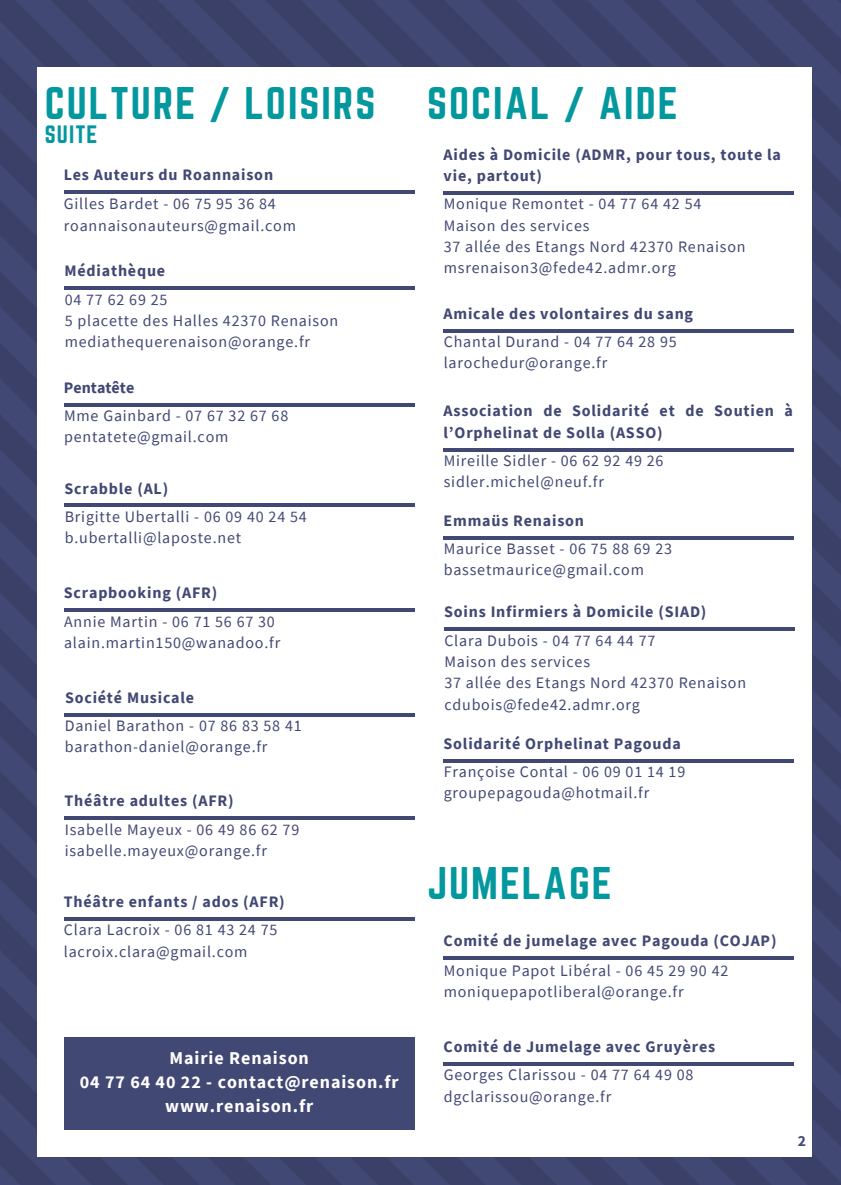
<style>
.page{position:relative;width:841px;height:1185px;background:#fff}
.page>*{position:absolute;margin:0;border:0;box-sizing:border-box;transform-origin:0 0}
.t1{font:40px "Norwester";letter-spacing:.05em;color:#03989e}
.t2{font:22px "Norwester";letter-spacing:.05em;color:#03989e}
.t3{font:700 18px "Source Sans Pro";letter-spacing:.05em;color:#fff}
.t4{font:16px "Source Sans Pro";letter-spacing:.05em;color:#424874}
.t5{font:700 16px/21.4px "Source Sans Pro";letter-spacing:.05em;color:#424874}
.t6{font:700 16px "Source Sans Pro";color:#424874}
.t7{font:700 15.6px "Source Sans Pro";color:#424874}
</style>
<div class="page">
<div style="left:0;top:0;width:840px;height:1185px;background:#404670"></div>
<div style="left:38px;top:68px;width:773px;height:1089px;background:#fff"></div>
<hr style="left:64px;top:403px;width:350px;height:3px;background:#424874">
<hr style="left:443px;top:448px;width:350px;height:3px;background:#424874">
<hr style="left:443px;top:1062px;width:350px;height:3px;background:#424874">
<hr style="left:443px;top:759px;width:350px;height:3px;background:#424874">
<hr style="left:443px;top:191px;width:350px;height:4px;background:#424874">
<hr style="left:443px;top:956px;width:350px;height:4px;background:#424874">
<hr style="left:443px;top:329px;width:350px;height:3px;background:#424874">
<hr style="left:65px;top:817px;width:350px;height:3px;background:#424874">
<hr style="left:444px;top:627px;width:350px;height:4px;background:#424874">
<hr style="left:65px;top:713px;width:350px;height:3px;background:#424874">
<hr style="left:64px;top:608px;width:350px;height:4px;background:#424874">
<hr style="left:65px;top:504px;width:350px;height:3px;background:#424874">
<hr style="left:65px;top:287px;width:350px;height:3px;background:#424874">
<div style="left:64px;top:1037px;width:350px;height:92px;background:#424874"></div>
<hr style="left:443px;top:536px;width:350px;height:3px;background:#424874">
<hr style="left:64px;top:190px;width:350px;height:3px;background:#424874">
<hr style="left:64px;top:917px;width:350px;height:3px;background:#424874">
<p class="t1" style="left:45px;top:79px;width:332px">CULTURE / LOISIRS</p>
<p class="t2" style="left:45px;top:121px;width:54px">SUITE</p>
<p class="t5" style="left:64px;top:163px;width:211px">Les Auteurs du Roannaison</p>
<p class="t4" style="left:64px;top:194px;width:213px">Gilles Bardet - 06 75 95 36 84</p>
<p class="t4" style="left:64px;top:215px;width:233px">roannaisonauteurs@gmail.com</p>
<p class="t5" style="left:65px;top:260px;width:102px">Médiathèque</p>
<p class="t4" style="left:65px;top:289px;width:104px">04 77 62 69 25</p>
<p class="t4" style="left:65px;top:310px;width:275px">5 placette des Halles 42370 Renaison</p>
<p class="t4" style="left:65px;top:331px;width:247px">mediathequerenaison@orange.fr</p>
<p class="t6" style="left:64px;top:377px;width:72px">Pentatête</p>
<p class="t4" style="left:64px;top:405px;width:226px">Mme Gainbard - 07 67 32 67 68</p>
<p class="t4" style="left:64px;top:427px;width:166px">pentatete@gmail.com</p>
<p class="t5" style="left:65px;top:477px;width:105px">Scrabble (AL)</p>
<p class="t4" style="left:65px;top:506px;width:243px">Brigitte Ubertalli - 06 09 40 24 54</p>
<p class="t4" style="left:65px;top:527px;width:178px">b.ubertalli@laposte.net</p>
<p class="t5" style="left:64px;top:582px;width:155px">Scrapbooking (AFR)</p>
<p class="t4" style="left:64px;top:611px;width:212px">Annie Martin - 06 71 56 67 30</p>
<p class="t4" style="left:64px;top:632px;width:218px">alain.martin150@wanadoo.fr</p>
<p class="t5" style="left:65px;top:686px;width:131px">Société Musicale</p>
<p class="t4" style="left:65px;top:715px;width:238px">Daniel Barathon - 07 86 83 58 41</p>
<p class="t4" style="left:65px;top:737px;width:204px">barathon-daniel@orange.fr</p>
<p class="t5" style="left:65px;top:790px;width:171px">Théâtre adultes (AFR)</p>
<p class="t4" style="left:65px;top:819px;width:236px">Isabelle Mayeux - 06 49 86 62 79</p>
<p class="t4" style="left:65px;top:840px;width:204px">isabelle.mayeux@orange.fr</p>
<p class="t5" style="left:64px;top:891px;width:222px">Théâtre enfants / ados (AFR)</p>
<p class="t4" style="left:64px;top:919px;width:215px">Clara Lacroix - 06 81 43 24 75</p>
<p class="t4" style="left:64px;top:941px;width:185px">lacroix.clara@gmail.com</p>
<p class="t3" style="left:169px;top:1046px;width:141px">Mairie Renaison</p>
<p class="t3" style="left:80px;top:1070px;width:320px">04 77 64 40 22 - contact@renaison.fr</p>
<p class="t3" style="left:165px;top:1094px;width:150px">www.renaison.fr</p>
<p class="t1" style="left:427px;top:79px;width:252px">SOCIAL / AIDE</p>
<p class="t5" style="left:443px;top:143px;width:339px">Aides à Domicile (ADMR, pour tous, toute la vie, partout)</p>
<p class="t4" style="left:443px;top:194px;width:259px">Monique Remontet - 04 77 64 42 54</p>
<p class="t4" style="left:443px;top:215px;width:147px">Maison des services</p>
<p class="t4" style="left:443px;top:236px;width:303px">37 allée des Etangs Nord 42370 Renaison</p>
<p class="t4" style="left:443px;top:258px;width:233px">msrenaison3@fede42.admr.org</p>
<p class="t5" style="left:443px;top:302px;width:251px">Amicale des volontaires du sang</p>
<p class="t4" style="left:443px;top:331px;width:234px">Chantal Durand - 04 77 64 28 95</p>
<p class="t4" style="left:443px;top:353px;width:165px">larochedur@orange.fr</p>
<p class="t5" style="left:443px;top:400px;width:351px">Association de Solidarité et de Soutien à l’Orphelinat de Solla (ASSO)</p>
<p class="t4" style="left:443px;top:450px;width:221px">Mireille Sidler - 06 62 92 49 26</p>
<p class="t4" style="left:443px;top:472px;width:162px">sidler.michel@neuf.fr</p>
<p class="t5" style="left:443px;top:509px;width:142px">Emmaüs Renaison</p>
<p class="t4" style="left:443px;top:538px;width:230px">Maurice Basset - 06 75 88 69 23</p>
<p class="t4" style="left:443px;top:560px;width:202px">bassetmaurice@gmail.com</p>
<p class="t5" style="left:444px;top:601px;width:264px">Soins Infirmiers à Domicile (SIAD)</p>
<p class="t4" style="left:444px;top:630px;width:212px">Clara Dubois - 04 77 64 44 77</p>
<p class="t4" style="left:444px;top:651px;width:147px">Maison des services</p>
<p class="t4" style="left:444px;top:673px;width:303px">37 allée des Etangs Nord 42370 Renaison</p>
<p class="t4" style="left:444px;top:694px;width:197px">cdubois@fede42.admr.org</p>
<p class="t5" style="left:443px;top:732px;width:238px">Solidarité Orphelinat Pagouda</p>
<p class="t4" style="left:443px;top:761px;width:243px">Françoise Contal - 06 09 01 14 19</p>
<p class="t4" style="left:443px;top:782px;width:207px">groupepagouda@hotmail.fr</p>
<p class="t1" style="left:427px;top:859px;width:186px">JUMELAGE</p>
<p class="t5" style="left:443px;top:930px;width:334px">Comité de jumelage avec Pagouda (COJAP)</p>
<p class="t4" style="left:443px;top:960px;width:286px">Monique Papot Libéral - 06 45 29 90 42</p>
<p class="t4" style="left:443px;top:982px;width:241px">moniquepapotliberal@orange.fr</p>
<p class="t5" style="left:443px;top:1036px;width:273px">Comité de Jumelage avec Gruyères</p>
<p class="t4" style="left:443px;top:1064px;width:251px">Georges Clarissou - 04 77 64 49 08</p>
<p class="t4" style="left:443px;top:1086px;width:169px">dgclarissou@orange.fr</p>
<p class="t7" style="left:797px;top:1131px;width:10px">2</p>
</div>
